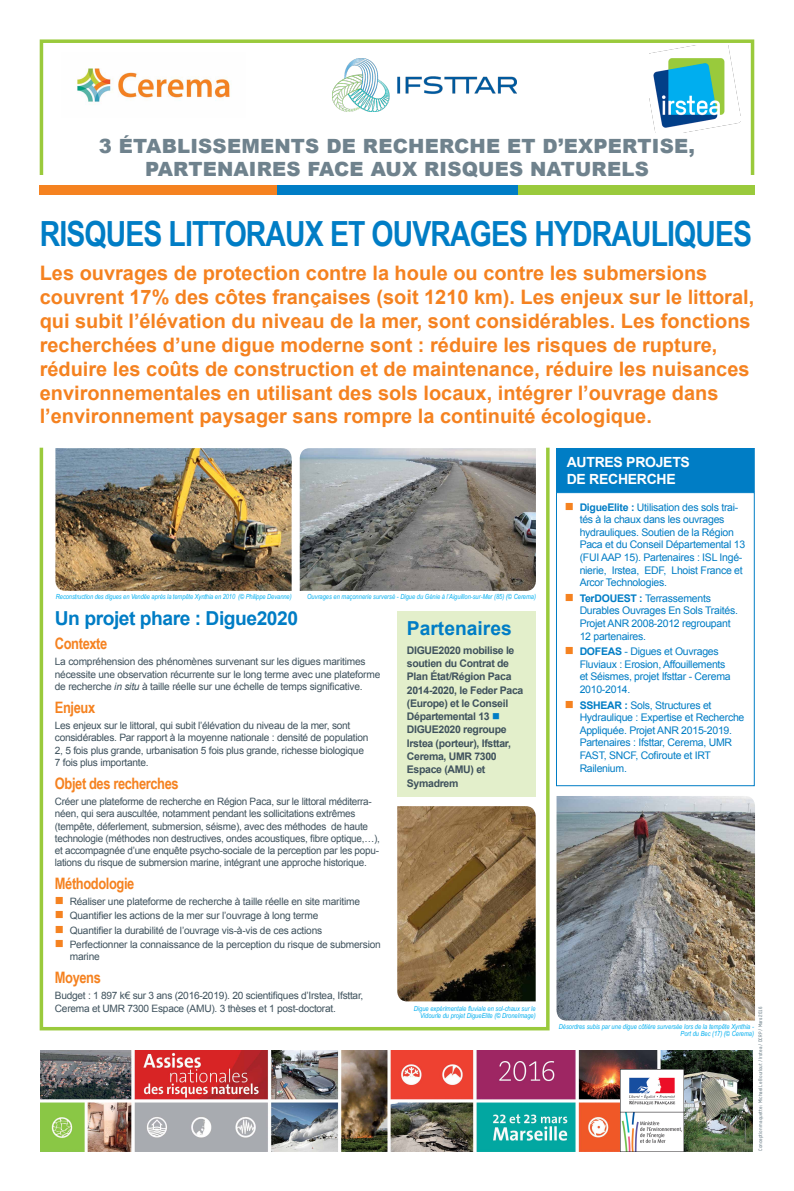
<style>
.page{position:relative;width:794px;height:1191px;background:#fff}
.page>*{position:absolute;margin:0;border:0;box-sizing:border-box;transform-origin:0 0}
.t1{font:700 34.65px "Arial Narrow";letter-spacing:-.025em;color:#007dc5}
.t2{font:700 19.95px/23.9px "Arial";color:#f58220}
.t3{font:900 19.6px/23.5px "Arial";letter-spacing:.01em;color:#6f828d;text-align:center}
.t4{font:700 19.25px "Arial";letter-spacing:-.025em;color:#007dc5}
.t5{font:700 19.25px "Arial";color:#007dc5}
.t6{font:700 15.75px "Arial Narrow";letter-spacing:-.025em;color:#f58220}
.t7{font:700 14px "Arial";color:#fff}
.t8{font:10.5px/12.6px "Arial";letter-spacing:-.025em;color:#007dc5}
.t9{font:700 10.5px/13.3px "Arial";letter-spacing:-.03em;color:#3f525d}
.t10{font:10.15px/12.2px "Arial";letter-spacing:-.025em;color:#3f525d}
.t11{font:italic 7px/7.3px "Arial Narrow";color:#00aeef;text-align:right}
.t12{font:500 4.9px "TSTAR";color:#5f737d}
.s1{color:#007dc5}
.s2{font-style:italic}
.s3{font-weight:700}
</style>
<div class="page">
<div style="left:40px;top:39px;width:714px;height:143px;border:4px solid #9aca3c"></div>
<img style="left:649px;top:45px;width:92px;height:87px">
<img style="left:77px;top:68px;width:153px;height:37px">
<img style="left:332px;top:59px;width:184px;height:52px">
<div style="left:16px;top:175px;width:756px;height:15px;background:#fff"></div>
<img style="left:40px;top:1050px;width:712px;height:101px">
<div style="left:39px;top:185px;width:238px;height:9px;background:#f58220"></div>
<div style="left:516px;top:185px;width:238px;height:9px;background:#9aca3c"></div>
<div style="left:277px;top:185px;width:240px;height:9px;background:#007dc5"></div>
<div style="left:40px;top:443px;width:509px;height:587px;border:4px solid #9aca3c"></div>
<div style="left:556px;top:492px;width:198px;height:294px;border:1px solid #007dc5"></div>
<img style="left:397px;top:806px;width:139px;height:195px">
<img style="left:556px;top:796px;width:199px;height:224px">
<img style="left:55px;top:448px;width:237px;height:143px">
<div style="left:7px;top:430px;width:547px;height:18px;background:#fff"></div>
<img style="left:300px;top:448px;width:236px;height:143px">
<div style="left:397px;top:611px;width:139px;height:186px;background:#e3efcb"></div>
<div style="left:556px;top:448px;width:198px;height:44px;background:#007dc5"></div>
<img style="left:620px;top:1069px;width:64px;height:82px">
<h3 class="t3" style="left:99px;top:133px;width:597px">3 ÉTABLISSEMENTS DE RECHERCHE ET D’EXPERTISE,<br>PARTENAIRES FACE AUX RISQUES NATURELS</h3>
<h1 class="t1" style="left:40px;top:207px;width:714px">Risques littoraux et ouvrages hydrauliques</h1>
<p class="t2" style="left:40px;top:261px;width:716px">Les ouvrages de protection contre la houle ou contre les submersions couvrent 17% des côtes françaises (soit 1210 km). Les enjeux sur le littoral, qui subit l’élévation du niveau de la mer, sont considérables. Les fonctions recherchées d’une digue moderne sont : réduire les risques de rupture, réduire les coûts de construction et de maintenance, réduire les nuisances environnementales en utilisant des sols locaux, intégrer l’ouvrage dans l’environnement paysager sans rompre la continuité écologique.</p>
<p class="t11" style="left:56px;top:593px;width:237px">Reconstruction des digues en Vendée après la tempête Xynthia en 2010 (© Philippe Devanne)</p>
<p class="t11" style="left:307px;top:593px;width:230px">Ouvrages en maçonnerie surversé - Digue du Génie à l’Aiguillon-sur-Mer (85) (© Cerema)</p>
<h3 class="t5" style="left:407px;top:615px;width:106px">Partenaires</h3>
<p class="t9" style="left:407px;top:643px;width:118px">DIGUE2020 mobilise le soutien du Contrat de<br>Plan État/Région Paca<br>2014-2020, le Feder Paca (Europe) et le Conseil<br>Départemental 13 <span class="s1">■<br></span>DIGUE2020 regroupe<br>Irstea (porteur), Ifsttar,<br>Cerema, UMR 7300<br>Espace (AMU) et<br>Symadrem</p>
<h3 class="t4" style="left:55px;top:606px;width:245px">Un projet phare : Digue2020</h3>
<h3 class="t6" style="left:55px;top:632px;width:54px">Contexte</h3>
<p class="t10" style="left:55px;top:656px;width:327px;line-height:12.4px">La compréhension des phénomènes survenant sur les digues maritimes nécessite une observation récurrente sur le long terme avec une plateforme de recherche <span class="s2">in situ</span> à taille réelle sur une échelle de temps significative.</p>
<h3 class="t6" style="left:55px;top:695px;width:42px">Enjeux</h3>
<p class="t10" style="left:55px;top:719px;width:315px;line-height:12.3px">Les enjeux sur le littoral, qui subit l’élévation du niveau de la mer, sont considérables. Par rapport à la moyenne nationale : densité de population 2, 5 fois plus grande, urbanisation 5 fois plus grande, richesse biologique 7 fois plus importante.</p>
<h3 class="t6" style="left:55px;top:771px;width:125px">Objet des recherches</h3>
<p class="t10" style="left:55px;top:795px;width:326px">Créer une plateforme de recherche en Région Paca, sur le littoral méditerra&shy;néen, qui sera auscultée, notamment pendant les sollicitations extrêmes (tempête, déferlement, submersion, séisme), avec des méthodes de haute technologie (méthodes non destructives, ondes acoustiques, fibre optique,…), et accompagnée d’une enquête psycho-sociale de la perception par les popu&shy;lations du risque de submersion marine, intégrant une approche historique.</p>
<h3 class="t6" style="left:55px;top:871px;width:81px">Méthodologie</h3>
<p class="t10" style="left:70px;top:894px;width:312px;line-height:14.2px">Réaliser une plateforme de recherche à taille réelle en site maritime Quantifier les actions de la mer sur l’ouvrage à long terme<br>Quantifier la durabilité de l’ouvrage vis-à-vis de ces actions Perfectionner la connaissance de la perception du risque de submersion</p>
<p class="t10" style="left:70px;top:950px;width:32px">marine</p>
<h3 class="t6" style="left:55px;top:965px;width:48px">Moyens</h3>
<p class="t10" style="left:55px;top:989px;width:310px;line-height:12.6px">Budget : 1 897 k€ sur 3 ans (2016-2019). 20 scientifiques d’Irstea, Ifsttar,<br>Cerema et UMR 7300 Espace (AMU). 3 thèses et 1 post-doctorat.</p>
<p class="t11" style="left:414px;top:1004px;width:123px">Digue expérimentale fluviale en sol-chaux sur le<br>Vidourle du projet DigueElite (© DroneImage)</p>
<h3 class="t7" style="left:567px;top:452px;width:20px">Autres</h3>
<h3 class="t7" style="left:626px;top:452px;width:11px">pro</h3>
<h3 class="t7" style="left:656px;top:452px;width:17px">jets</h3>
<h3 class="t7" style="left:567px;top:469px;width:33px">de recherche</h3>
<p class="t8" style="left:579px;top:500px;width:167px"><span class="s3">DigueElite :</span> Utilisation des sols trai&shy;tés à la chaux dans les ouvrages hydrauliques. Soutien de la Région Paca et du Conseil Départemental 13 (FUI AAP 15). Partenaires : ISL Ingé&shy;nierie, Irstea, EDF, Lhoist France et Arcor Technologies.</p>
<p class="t8" style="left:579px;top:592px;width:160px"><span class="s3">TerDOUEST :</span> Terrassements<br>Durables Ouvrages En Sols Traités.<br>Projet ANR 2008-2012 regroupant<br>12 partenaires.</p>
<p class="t8" style="left:579px;top:645px;width:152px"><span class="s3">DOFEAS</span> - Digues et Ouvrages<br>Fluviaux : Erosion, Affouillements et Séismes, projet Ifsttar - Cerema<br>2010-2014.</p>
<p class="t8" style="left:579px;top:698px;width:166px"><span class="s3">SSHEAR :</span> Sols, Structures et<br>Hydraulique : Expertise et Recherche<br>Appliquée. Projet ANR 2015-2019.<br>Partenaires : Ifsttar, Cerema, UMR<br>FAST, SNCF, Cofiroute et IRT<br>Railenium.</p>
<p class="t12" style="left:757px;top:1151px;width:146px;rotate:-90deg">Conception maquette : Michael Le Bourlout / Irstea / DCRP / Mars 2016</p>
<p class="t11" style="left:558px;top:1022px;width:197px">Désordres subis par une digue côtière surversée lors de la tempête Xynthia -<br>Port du Bec (17) (© Cerema)</p>
</div>
